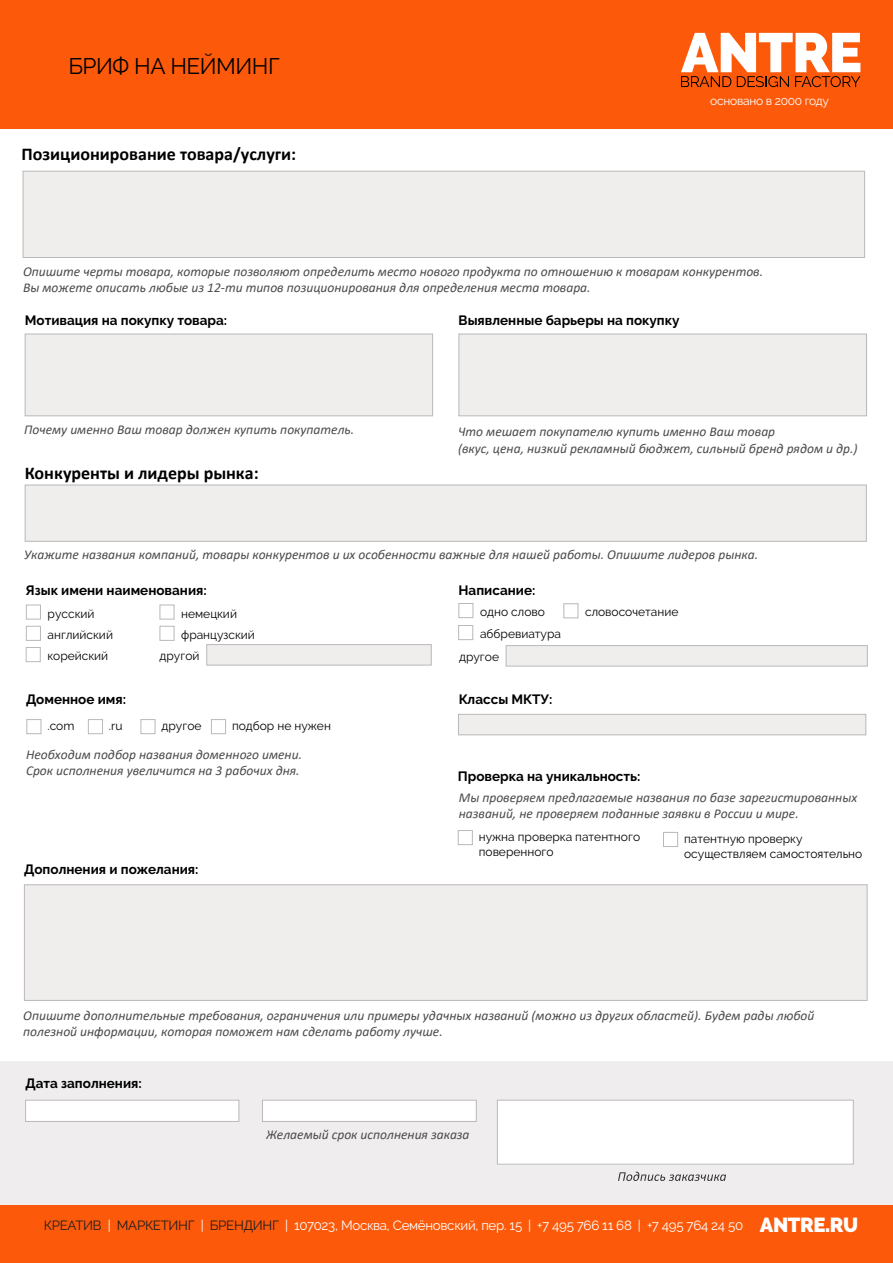
<style>
.page{position:relative;width:893px;height:1263px;background:#fff}
.page>*{position:absolute;margin:0;border:0;box-sizing:border-box;transform-origin:0 0}
.t1{font:22.5px "Raleway";letter-spacing:-.02em;color:#000}
.t2{font:700 18px "Calibri";color:#000}
.t3{font:italic 13.5px/16.2px "Calibri";color:#4c4a49}
.t4{font:700 13.5px "Raleway";color:#000}
.t5{font:13.35px "Raleway";letter-spacing:-.02em;color:#fff}
.t6{font:12px/14.4px "Raleway";color:#000}
.t7{font:12px "Raleway";letter-spacing:-.02em;color:#fff}
.s1{color:#221e1f}
.s2{color:#1e1b1c}
.s3{font-weight:900;font-size:20.25px}
</style>
<div class="page">
<div style="left:23px;top:171px;width:842px;height:87px;background:#efeeed;border:1px solid #bab8b8"></div>
<div style="left:1px;top:1060px;width:892px;height:151px;background:#efeded"></div>
<div style="left:497px;top:1100px;width:356px;height:64px;background:#fff"></div>
<svg style="left:618px;top:1172px;width:108px;height:9px"></svg>
<div style="left:26px;top:1100px;width:213px;height:21px;background:#fff"></div>
<div style="left:262px;top:1100px;width:214px;height:21px;background:#fff"></div>
<div style="left:25px;top:334px;width:408px;height:82px;background:#efeeed;border:1px solid #bab8b8"></div>
<div style="left:458px;top:334px;width:409px;height:82px;background:#efeeed;border:1px solid #bab8b8"></div>
<div style="left:25px;top:485px;width:842px;height:57px;background:#efeeed;border:1px solid #bab8b8"></div>
<div style="left:458px;top:714px;width:408px;height:21px;background:#efeeed;border:1px solid #bab8b8"></div>
<div style="left:24px;top:884px;width:843px;height:117px;background:#efeeed;border:1px solid #bab8b8"></div>
<div style="left:0;top:1205px;width:892px;height:58px;background:#fc5a0a"></div>
<div style="left:0;top:0;width:893px;height:129px;background:#fc5a0a"></div>
<svg style="left:681px;top:33px;width:179px;height:54px"></svg>
<div style="left:206px;top:644px;width:226px;height:21px;background:#efeeed;border:1px solid #bab8b8"></div>
<div style="left:506px;top:645px;width:362px;height:21px;background:#efeeed;border:1px solid #bab8b8"></div>
<div style="left:26px;top:605px;width:15px;height:14px;background:#fff;border:1px solid #bab8b8"></div>
<div style="left:458px;top:603px;width:15px;height:15px;background:#fff;border:1px solid #bab8b8"></div>
<div style="left:160px;top:605px;width:14px;height:14px;background:#fff;border:1px solid #bab8b8"></div>
<div style="left:26px;top:626px;width:15px;height:15px;background:#fff;border:1px solid #bab8b8"></div>
<div style="left:563px;top:603px;width:15px;height:15px;background:#fff;border:1px solid #bab8b8"></div>
<div style="left:160px;top:626px;width:14px;height:15px;background:#fff;border:1px solid #bab8b8"></div>
<div style="left:26px;top:647px;width:15px;height:15px;background:#fff;border:1px solid #bab8b8"></div>
<div style="left:458px;top:625px;width:15px;height:15px;background:#fff;border:1px solid #bab8b8"></div>
<div style="left:26px;top:719px;width:15px;height:15px;background:#fff;border:1px solid #bab8b8"></div>
<div style="left:88px;top:719px;width:15px;height:15px;background:#fff;border:1px solid #bab8b8"></div>
<div style="left:141px;top:719px;width:14px;height:15px;background:#fff;border:1px solid #bab8b8"></div>
<div style="left:211px;top:719px;width:15px;height:15px;background:#fff;border:1px solid #bab8b8"></div>
<div style="left:458px;top:830px;width:15px;height:15px;border:1px solid #bab8b8"></div>
<div style="left:663px;top:832px;width:15px;height:15px;border:1px solid #bab8b8"></div>
<div style="left:497px;top:1100px;width:357px;height:64px;border:1px solid #bab8b8"></div>
<div style="left:25px;top:1100px;width:214px;height:22px;border:1px solid #bab8b8"></div>
<div style="left:262px;top:1100px;width:215px;height:22px;border:1px solid #bab8b8"></div>
<h1 class="t1" style="left:68px;top:53px;width:213px">БРИФ НА НЕЙМИНГ</h1>
<h2 class="t2" style="left:21px;top:141px;width:276px">Позиционирование товара/услуги:</h2>
<p class="t7" style="left:710px;top:94px;width:120px">основано в 2000 году</p>
<p class="t3" style="left:23px;top:263px;width:742px">Опишите черты товара, которые позволяют определить место нового продукта по отношению к товарам конкурентов.<br>Вы можете описать любые из 12-ти типов позиционирования для определения места товара.</p>
<p class="t4" style="left:25px;top:312px;width:204px">Мотивация на покупку товара:</p>
<p class="t4" style="left:458px;top:312px;width:223px">Выявленные барьеры на покупку</p>
<p class="t3" style="left:24px;top:421px;width:332px">Почему именно Ваш товар должен купить покупатель.</p>
<h2 class="t2" style="left:25px;top:460px;width:235px">Конкуренты и лидеры рынка:</h2>
<p class="t3" style="left:458px;top:423px;width:401px">Что мешает покупателю купить именно Ваш товар<br>(вкус, цена, низкий рекламный бюджет, сильный бренд рядом и др.)</p>
<p class="t3" style="left:24px;top:546px;width:736px">Укажите названия компаний, товары конкурентов и их особенности важные для нашей работы. Опишите лидеров рынка.</p>
<p class="t4" style="left:26px;top:583px;width:182px">Язык имени наименования:</p>
<p class="t4" style="left:458px;top:583px;width:79px">Написание:</p>
<p class="t6" style="left:48px;top:606px;width:48px">русский</p>
<p class="t6" style="left:181px;top:606px;width:57px">немецкий</p>
<p class="t6" style="left:480px;top:604px;width:66px">одно слово</p>
<p class="t6" style="left:48px;top:627px;width:67px">английский</p>
<p class="t6" style="left:480px;top:626px;width:82px">аббревиатура</p>
<p class="t6" style="left:181px;top:627px;width:75px">французский</p>
<p class="t6" style="left:47px;top:648px;width:62px">корейский</p>
<p class="t4" style="left:26px;top:692px;width:102px">Доменное имя:</p>
<p class="t6" style="left:160px;top:649px;width:41px">другой</p>
<p class="t6" style="left:459px;top:650px;width:42px">другое</p>
<p class="t4" style="left:459px;top:692px;width:95px">Классы МКТУ:</p>
<p class="t6" style="left:47px;top:719px;width:29px">.com</p>
<p class="t6" style="left:109px;top:719px;width:15px">.ru</p>
<p class="t6" style="left:161px;top:719px;width:42px">другое</p>
<p class="t6" style="left:232px;top:719px;width:100px">подбор не нужен</p>
<p class="t6" style="left:585px;top:605px;width:95px">словосочетание</p>
<p class="t3" style="left:26px;top:745px;width:278px">Необходим подбор названия доменного имени.<br>Срок исполнения увеличится на 3 рабочих дня.</p>
<p class="t4" style="left:24px;top:861px;width:176px">Дополнения и пожелания:</p>
<p class="t4" style="left:458px;top:768px;width:184px">Проверка на уникальность:</p>
<p class="t3" style="left:459px;top:789px;width:400px">Мы проверяем предлагаемые названия по базе зарегистированных названий, не проверяем поданные заявки в России и мире.</p>
<p class="t6" style="left:479px;top:830px;width:163px">нужна проверка патентного поверенного</p>
<p class="t6" style="left:684px;top:832px;width:180px">патентную проверку осуществляем самостоятельно</p>
<p class="t3" style="left:23px;top:1007px;width:793px">Опишите дополнительные требования, ограничения или примеры удачных названий (можно из других областей). Будем рады любой полезной информации, которая поможет нам сделать работу лучше.</p>
<p class="t4" style="left:26px;top:1076px;width:118px">Дата заполнения:</p>
<p class="t3" style="left:266px;top:1126px;width:205px">Желаемый срок исполнения заказа</p>
<p class="t5" style="left:44px;top:1217px;width:816px"><span class="s1">КРЕАТИВ</span> | <span class="s2">МАРКЕТИНГ</span> | <span class="s2">БРЕНДИНГ</span> | 107023, Москва, Семёновский, пер. 15 | +7 495 766 11 68 | +7 495 764 24 50 <span class="s3">ANTRE.RU</span></p>
</div>
